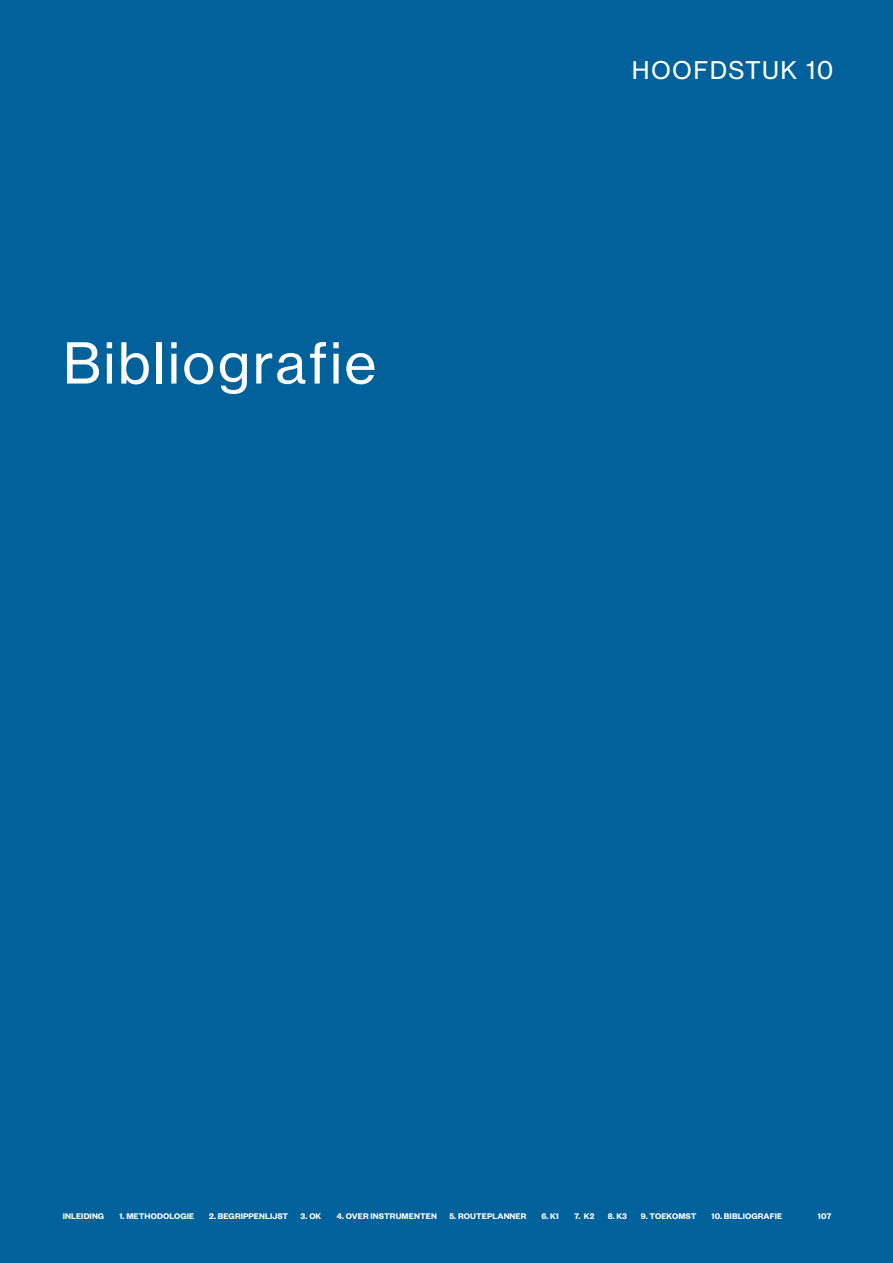
<style>
.page{position:relative;width:893px;height:1263px;background:#00619b}
.page>*{position:absolute;margin:0;border:0;box-sizing:border-box;transform-origin:0 0}
.t1{font:55.5px "N Haas Grotesk TX Std 55 Rg";letter-spacing:.04em;color:#fff}
.t2{font:24px "N Haas Grotesk TX Std 55 Rg";letter-spacing:.055em;color:#fff}
.t3{font:600 9px "Founders Grotesk";letter-spacing:.01em;color:#fff}
</style>
<div class="page">
<h1 class="t1" style="left:63px;top:329px;width:315px">Bibliografie</h1>
<h2 class="t2" style="left:632px;top:56px;width:203px">HOOFDSTUK 10</h2>
<p class="t3" style="left:63px;top:1211px;width:43px">INLEIDING</p>
<p class="t3" style="left:119px;top:1211px;width:76px">1. METHODOLOGIE</p>
<p class="t3" style="left:209px;top:1211px;width:81px">2. BEGRIPPENLIJST</p>
<p class="t3" style="left:301px;top:1211px;width:22px">3. OK</p>
<p class="t3" style="left:337px;top:1211px;width:102px">4. OVER INSTRUMENTEN</p>
<p class="t3" style="left:449px;top:1211px;width:79px">5. ROUTEPLANNER</p>
<p class="t3" style="left:541px;top:1211px;width:19px">6. K1</p>
<p class="t3" style="left:574px;top:1211px;width:21px">7. K2</p>
<p class="t3" style="left:608px;top:1211px;width:21px">8. K3</p>
<p class="t3" style="left:641px;top:1211px;width:57px">9. TOEKOMST</p>
<p class="t3" style="left:712px;top:1211px;width:72px">10. BIBLIOGRAFIE</p>
<p class="t3" style="left:818px;top:1211px;width:15px">107</p>
</div>
